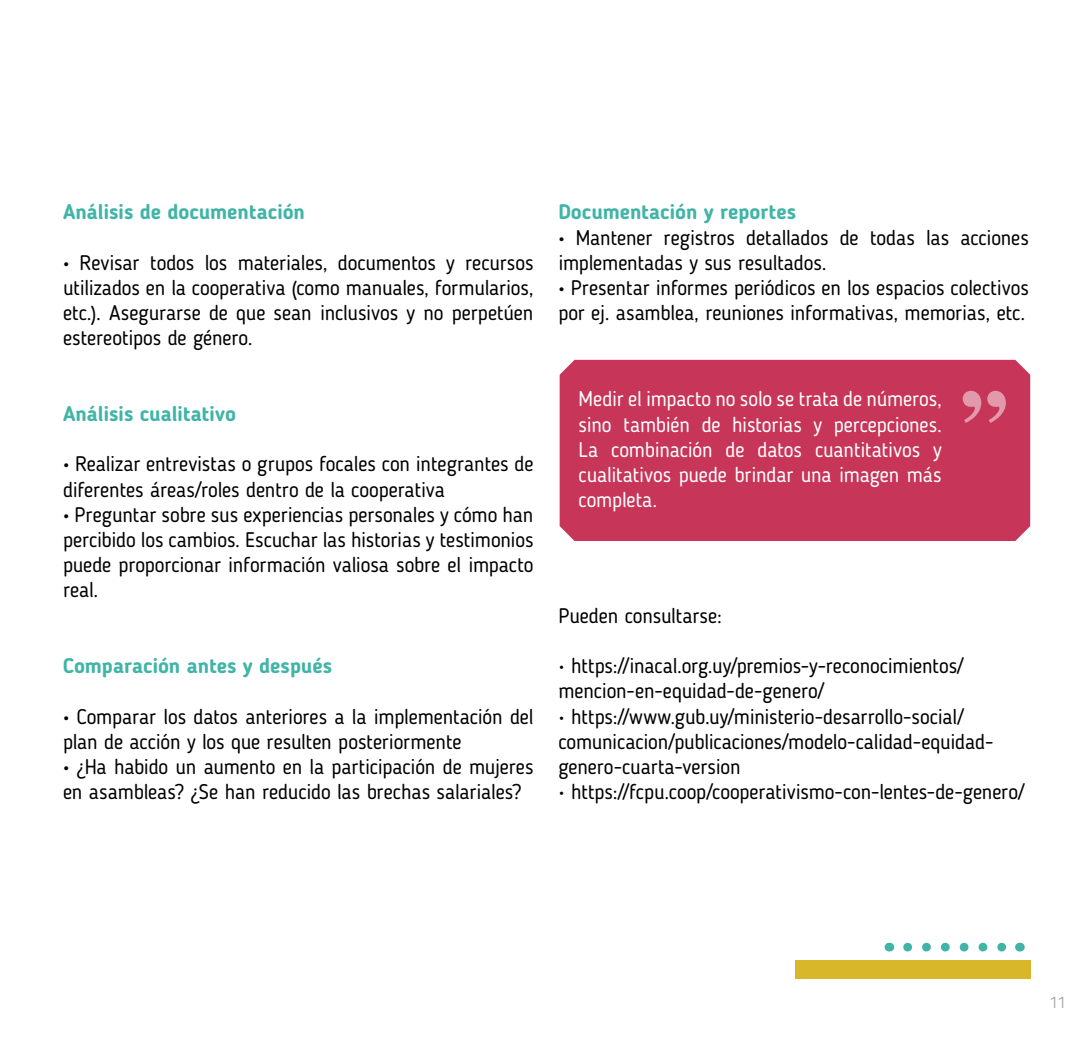
<style>
.page{position:relative;width:1092px;height:1042px;background:#fff}
.page>*{position:absolute;margin:0;border:0;box-sizing:border-box;transform-origin:0 0}
.t1{font:700 96.25px "Century";color:#fff}
.t2{font:21px/25.2px "Blogger Sans";letter-spacing:-.01em;color:#000}
.t3{font:21px/25.2px "Blogger Sans";letter-spacing:-.01em;color:#fff;text-align:justify}
.t4{font:700 21px "Blogger Sans";color:#40b4a7}
.t5{font:300 15.75px "Blogger Sans";color:#9c9e9f}
.s1{font-weight:700}
</style>
<div class="page">
<div style="left:559px;top:360px;width:471px;height:181px;background:#c73558"></div>
<div style="left:795px;top:960px;width:235px;height:18px;background:#d8b72b"></div>
<svg style="left:907px;top:943px;width:100px;height:8px"></svg>
<p class="t4" style="left:63px;top:199px;width:243px">Análisis de documentación</p>
<p class="t2" style="left:63px;top:250px;width:472px;text-align:justify"><span class="s1">•</span> Revisar todos los materiales, documentos y recursos utilizados en la cooperativa (como manuales, formularios, etc.). Asegurarse de que sean inclusivos y no perpetúen estereotipos de género.</p>
<p class="t4" style="left:63px;top:401px;width:175px">Análisis cualitativo</p>
<p class="t2" style="left:63px;top:451px;width:472px"><span class="s1">•</span> Realizar entrevistas o grupos focales con integrantes de diferentes áreas/roles dentro de la cooperativa</p>
<p class="t2" style="left:63px;top:502px;width:472px;text-align:justify"><span class="s1">•</span> Preguntar sobre sus experiencias personales y cómo han percibido los cambios. Escuchar las historias y testimonios puede proporcionar información valiosa sobre el impacto real.</p>
<p class="t4" style="left:63px;top:653px;width:270px">Comparación antes y después</p>
<p class="t2" style="left:63px;top:703px;width:472px"><span class="s1">•</span> Comparar los datos anteriores a la implementación del plan de acción y los que resulten posteriormente</p>
<p class="t2" style="left:63px;top:754px;width:472px"><span class="s1">•</span> ¿Ha habido un aumento en la participación de mujeres en asambleas? ¿Se han reducido las brechas salariales?</p>
<p class="t4" style="left:558px;top:199px;width:239px">Documentación y reportes</p>
<p class="t2" style="left:558px;top:225px;width:472px"><span class="s1">•</span> Mantener registros detallados de todas las acciones implementadas y sus resultados.</p>
<p class="t2" style="left:558px;top:275px;width:472px"><span class="s1">•</span> Presentar informes periódicos en los espacios colectivos por ej. asamblea, reuniones informativas, memorias, etc.</p>
<p class="t3" style="left:578px;top:386px;width:365px">Medir el impacto no solo se trata de números, sino también de historias y percepciones.<br>La combinación de datos cuantitativos y cualitativos puede brindar una imagen más completa.</p>
<h1 class="t1" style="left:961px;top:366px;width:48px">”</h1>
<p class="t2" style="left:558px;top:603px;width:165px">Pueden consultarse:</p>
<p class="t2" style="left:558px;top:653px;width:406px">• https://inacal.org.uy/premios-y-reconocimientos/ mencion-en-equidad-de-genero/</p>
<p class="t2" style="left:558px;top:704px;width:436px">• https://www.gub.uy/ministerio-desarrollo-social/ comunicacion/publicaciones/modelo-calidad-equidad&shy;genero-cuarta-version</p>
<p class="t2" style="left:558px;top:779px;width:467px">• https://fcpu.coop/cooperativismo-con-lentes-de-genero/</p>
<p class="t5" style="left:1049px;top:992px;width:17px">11</p>
</div>
